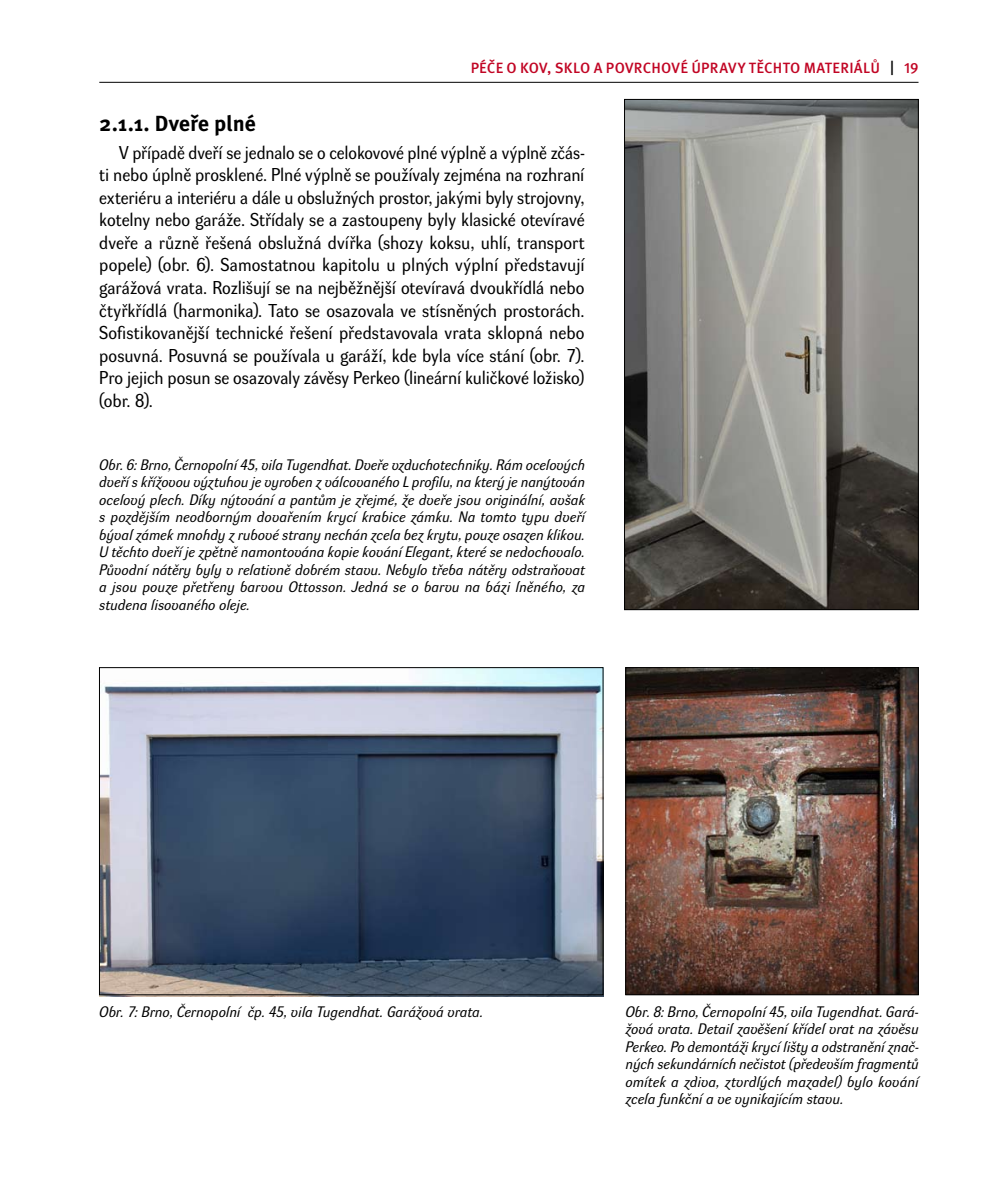
<style>
.page{position:relative;width:993px;height:1191px;background:#fff}
.page>*{position:absolute;margin:0;border:0;box-sizing:border-box;transform-origin:0 0}
.t1{font:700 21.88px "Meta Pro";letter-spacing:-.01em;color:#000}
.t2{font:18.2px/22.6px "Dyna Grotesk R";letter-spacing:-.005em;color:#000;text-align:justify}
.t3{font:italic 14.88px/17.5px "Dyna Grotesk R";letter-spacing:.01em;color:#000;text-align:justify}
.t4{font:500 14.88px "Meta Pro";letter-spacing:.015em;color:#c10524}
.s1{color:#000}
</style>
<div class="page">
<hr style="left:99px;top:82px;width:819px;height:1px;background:#000">
<img style="left:626px;top:101px;width:290px;height:507px">
<div style="left:624px;top:99px;width:294px;height:511px;border:1px solid #000"></div>
<img style="left:99px;top:669px;width:504px;height:327px">
<div style="left:99px;top:667px;width:504px;height:328px;border:1px solid #000"></div>
<img style="left:627px;top:669px;width:289px;height:324px">
<div style="left:625px;top:667px;width:293px;height:328px;border:1px solid #000"></div>
<p class="t4" style="left:470px;top:59px;width:449px">PÉČE O KOV, SKLO A POVRCHOVÉ ÚPRAVY TĚCHTO MATERIÁLŮ <span class="s1">|</span> 19</p>
<h1 class="t1" style="left:99px;top:109px;width:158px">2.1.1. Dveře plné</h1>
<p class="t2" style="left:99px;top:142px;width:486px;text-indent:20px">V případě dveří se jednalo se o celokovové plné výplně a výplně zčás‑ ti nebo úplně prosklené. Plné výplně se používaly zejména na rozhraní exteriéru a interiéru a dále u obslužných prostor, jakými byly strojovny, kotelny nebo garáže. Střídaly se a zastoupeny byly klasické otevíravé dveře a různě řešená obslužná dvířka (shozy koksu, uhlí, transport popele) (obr. 6). Samostatnou kapitolu u plných výplní představují garážová vrata. Rozlišují se na nejběžnější otevíravá dvoukřídlá nebo čtyřkřídlá (harmonika). Tato se osazovala ve stísněných prostorách.<br>Sofistikovanější technické řešení představovala vrata sklopná nebo posuvná. Posuvná se používala u garáží, kde byla více stání (obr. 7).<br>Pro jejich posun se osazovaly závěsy Perkeo (lineární kuličkové ložisko) (obr. 8).</p>
<p class="t3" style="left:99px;top:456px;width:487px">Obr. 6: Brno, Černopolní 45, vila Tugendhat. Dveře vzduchotechniky. Rám ocelových dveří s křížovou výztuhou je vyroben z válcovaného L profilu, na který je nanýtován ocelový plech. Díky nýtování a pantům je zřejmé, že dveře jsou originální, avšak s pozdějším neodborným dovařením krycí krabice zámku. Na tomto typu dveří býval zámek mnohdy z rubové strany nechán zcela bez krytu, pouze osazen klikou.<br>U těchto dveří je zpětně namontována kopie kování Elegant, které se nedochovalo.<br>Původní nátěry byly v relativně dobrém stavu. Nebylo třeba nátěry odstraňovat a jsou pouze přetřeny barvou Ottosson. Jedná se o barvu na bázi lněného, za studena lisovaného oleje.</p>
<p class="t3" style="left:99px;top:1003px;width:385px">Obr. 7: Brno, Černopolní čp. 45, vila Tugendhat. Garážová vrata.</p>
<p class="t3" style="left:625px;top:1003px;width:294px">Obr. 8: Brno, Černopolní 45, vila Tugendhat. Gará‑ žová vrata. Detail zavěšení křídel vrat na závěsu Perkeo. Po demontáži krycí lišty a odstranění znač‑ ných sekundárních nečistot (především fragmentů omítek a zdiva, ztvrdlých mazadel) bylo kování zcela funkční a ve vynikajícím stavu.</p>
</div>
